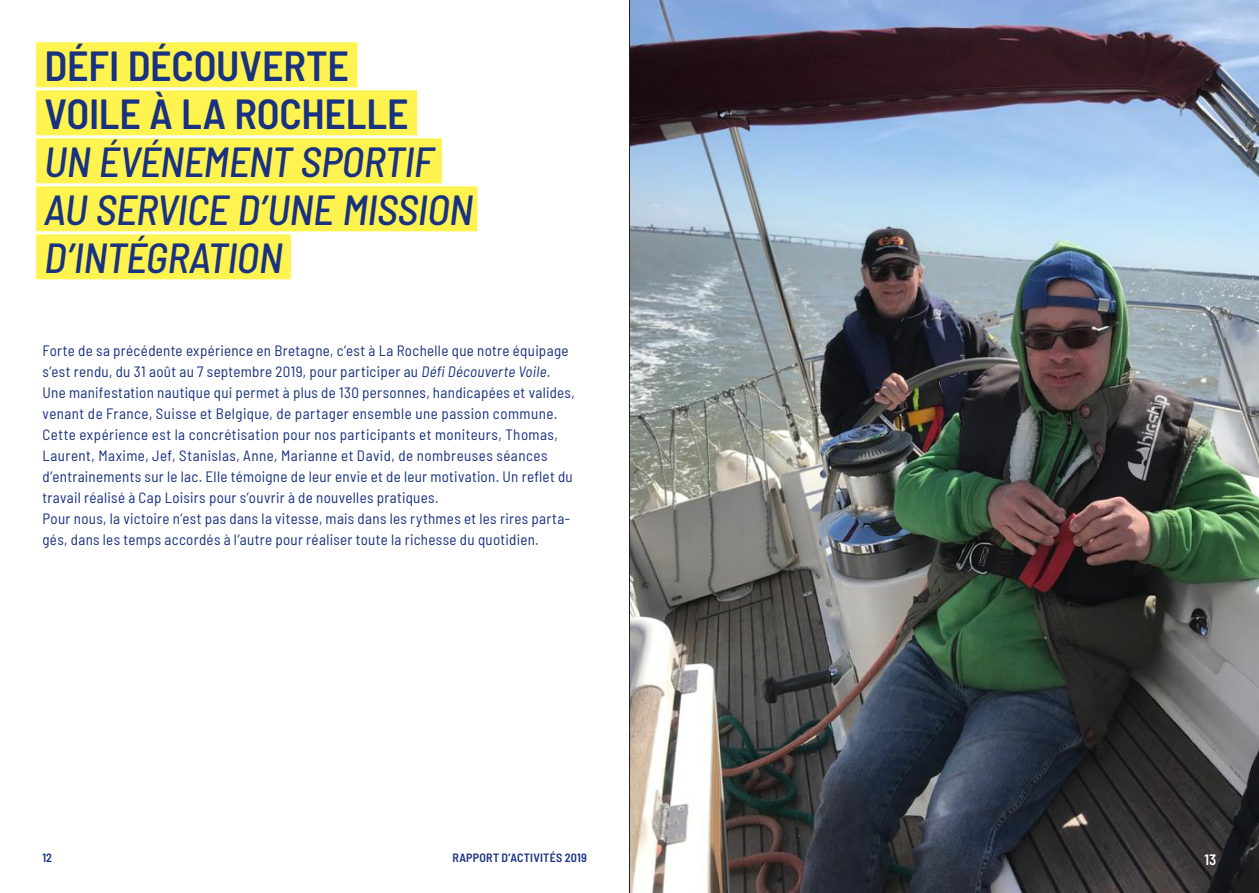
<style>
.page{position:relative;width:1259px;height:893px;background:#fff}
.page>*{position:absolute;margin:0;border:0;box-sizing:border-box;transform-origin:0 0}
.Titres_2{font:italic 500 semi-condensed 42px "Barlow";letter-spacing:-.005em;color:#183181}
.Titres_1{font:600 semi-condensed 42px "Barlow";letter-spacing:-.005em;color:#183181}
.Texte_courant{font:semi-condensed 15px/21px "Barlow";letter-spacing:.025em;color:#183181}
.t1{font:600 semi-condensed 15px "Barlow";color:#fff}
.t2{font:600 semi-condensed 12px "Barlow";letter-spacing:.02em;color:#183181}
.s1{font-style:italic}
</style>
<div class="page">
<img style="left:630px;top:0;width:629px;height:893px">
<hr style="left:629px;top:0;width:1px;height:893px;background:#231f20">
<div style="left:36px;top:42px;width:321px;height:45px;background:#fff34f"></div>
<div style="left:36px;top:90px;width:381px;height:45px;background:#fff34f"></div>
<div style="left:36px;top:138px;width:406px;height:45px;background:#fff34f"></div>
<div style="left:36px;top:186px;width:441px;height:45px;background:#fff34f"></div>
<div style="left:36px;top:234px;width:255px;height:45px;background:#fff34f"></div>
<p class="Titres_1" style="left:45px;top:36px;width:306px">DÉFI DÉCOUVERTE</p>
<p class="Titres_1" style="left:45px;top:84px;width:366px">VOILE À LA ROCHELLE</p>
<p class="Titres_2" style="left:44px;top:132px;width:391px">UN ÉVÉNEMENT SPORTIF</p>
<p class="Titres_2" style="left:44px;top:180px;width:430px">AU SERVICE D’UNE MISSION</p>
<p class="Titres_2" style="left:44px;top:228px;width:240px">D’INTÉGRATION</p>
<p class="Texte_courant" style="left:43px;top:339px;width:527px">Forte de sa précédente expérience en Bretagne, c’est à La Rochelle que notre équipage s’est rendu, du 31 août au 7 septembre 2019, pour participer au <span class="s1">Défi Découverte Voile</span>.</p>
<p class="Texte_courant" style="left:43px;top:381px;width:534px">Une manifestation nautique qui permet à plus de 130 personnes, handicapées et valides, venant de France, Suisse et Belgique, de partager ensemble une passion commune.</p>
<p class="Texte_courant" style="left:43px;top:423px;width:532px">Cette expérience est la concrétisation pour nos participants et moniteurs, Thomas, Laurent, Maxime, Jef, Stanislas, Anne, Marianne et David, de nombreuses séances d’entrainements sur le lac. Elle témoigne de leur envie et de leur motivation. Un reflet du travail réalisé à Cap Loisirs pour s’ouvrir à de nouvelles pratiques.</p>
<p class="Texte_courant" style="left:43px;top:507px;width:529px">Pour nous, la victoire n’est pas dans la vitesse, mais dans les rythmes et les rires parta&shy;gés, dans les temps accordés à l’autre pour réaliser toute la richesse du quotidien.</p>
<p class="t2" style="left:43px;top:849px;width:11px">12</p>
<p class="t2" style="left:452px;top:849px;width:136px">RAPPORT D’ACTIVITÉS 2019</p>
<p class="t1" style="left:1204px;top:849px;width:13px">13</p>
</div>
